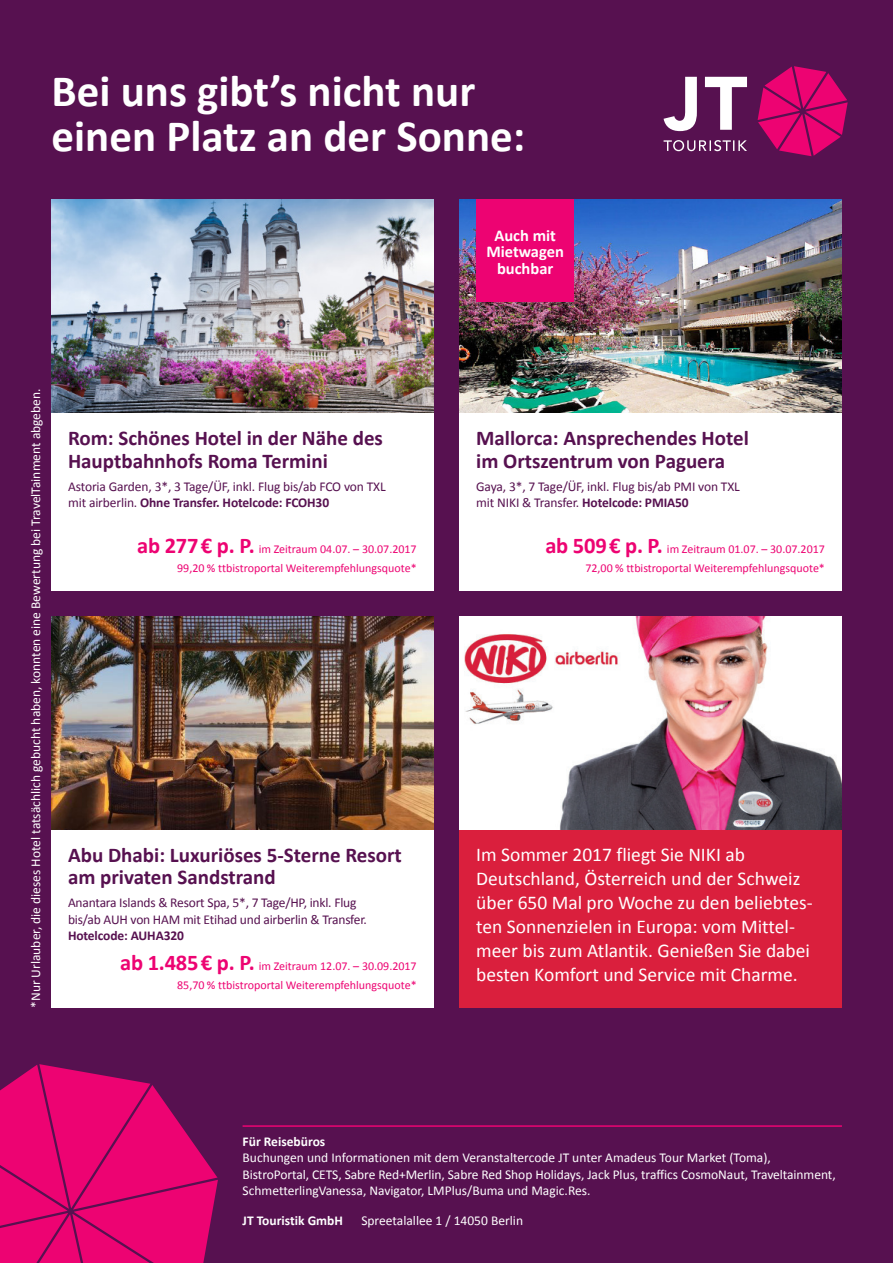
<style>
.page{position:relative;width:893px;height:1263px;background:#571150}
.page>*{position:absolute;margin:0;border:0;box-sizing:border-box;transform-origin:0 0}
.t1{font:700 45px/45px "Calibri";color:#fff}
.t2{font:700 21px/22.5px "Calibri";color:#571150}
.t3{font:19.5px/24px "Calibri";color:#fff}
.t4{font:700 16.5px/16.5px "Calibri";color:#fff;text-align:center}
.t5{font:13.5px/16.5px "Calibri";color:#fff}
.t6{font:13.5px/16.5px "Calibri";letter-spacing:-.015em;color:#571150}
.t7{font:700 13.5px "Calibri";color:#fff}
.t8{font:700 13.5px "Calibri";letter-spacing:-.01em;color:#571150}
.t9{font:12px/19.5px "Calibri";color:#ed0372;text-align:right}
.s1{font-weight:700}
.s2{font-weight:700;font-size:22.5px}
</style>
<div class="page">
<svg style="left:664px;top:140px;width:83px;height:11px"></svg>
<svg style="left:664px;top:77px;width:83px;height:54px"></svg>
<svg style="left:758px;top:66px;width:90px;height:90px"></svg>
<svg style="left:0;top:1064px;width:218px;height:199px"></svg>
<div style="left:51px;top:829px;width:383px;height:179px;background:#fff"></div>
<img style="left:51px;top:617px;width:383px;height:212px">
<div style="left:51px;top:412px;width:383px;height:179px;background:#fff"></div>
<img style="left:51px;top:200px;width:383px;height:212px">
<div style="left:459px;top:412px;width:383px;height:179px;background:#fff"></div>
<img style="left:459px;top:200px;width:383px;height:212px">
<div style="left:459px;top:829px;width:383px;height:179px;background:#da1f3d"></div>
<img style="left:459px;top:617px;width:383px;height:212px">
<hr style="left:243px;top:1125px;width:599px;height:2px;background:#ed0372">
<div style="left:476px;top:200px;width:98px;height:102px;background:#ed0372"></div>
<h1 class="t1" style="left:52px;top:66px;width:475px">Bei uns gibt’s nicht nur einen Platz an der Sonne:</h1>
<p class="t4" style="left:486px;top:226px;width:79px">Auch mit<br>Mietwagen buchbar</p>
<p class="t5" style="left:28px;top:1008px;width:621px;rotate:-90deg">*Nur Urlauber, die dieses Hotel tatsächlich gebucht haben, konnten eine Bewertung bei TravelTainment abgeben.</p>
<h2 class="t2" style="left:68px;top:426px;width:316px">Rom: Schönes Hotel in der Nähe des<br>Hauptbahnhofs Roma Termini</h2>
<p class="t6" style="left:68px;top:478px;width:319px">Astoria Garden, 3*, 3 Tage/ÜF, inkl. Flug bis/ab FCO von TXL mit airberlin. <span class="s1">Ohne Transfer. Hotelcode: FCOH30</span></p>
<p class="t9" style="left:137px;top:539px;width:281px"><span class="s2">ab 277€ p. P.</span> im Zeitraum 04.07. – 30.07.2017<br>99,20 % ttbistroportal Weiterempfehlungsquote*</p>
<h2 class="t2" style="left:68px;top:843px;width:335px">Abu Dhabi: Luxuriöses 5-Sterne Resort am privaten Sandstrand</h2>
<p class="t6" style="left:68px;top:895px;width:300px">Anantara Islands &amp; Resort Spa, 5*, 7 Tage/HP, inkl. Flug bis/ab AUH von HAM mit Etihad und airberlin &amp; Transfer.</p>
<p class="t8" style="left:68px;top:927px;width:117px">Hotelcode: AUHA320</p>
<p class="t9" style="left:120px;top:956px;width:298px"><span class="s2">ab 1.485€ p. P.</span> im Zeitraum 12.07. – 30.09.2017<br>85,70 % ttbistroportal Weiterempfehlungsquote*</p>
<h2 class="t2" style="left:476px;top:426px;width:274px">Mallorca: Ansprechendes Hotel im Ortszentrum von Paguera</h2>
<p class="t6" style="left:476px;top:478px;width:265px">Gaya, 3*, 7 Tage/ÜF, inkl. Flug bis/ab PMI von TXL mit NIKI &amp; Transfer. <span class="s1">Hotelcode: PMIA50</span></p>
<p class="t9" style="left:545px;top:539px;width:281px"><span class="s2">ab 509€ p. P.</span> im Zeitraum 01.07. – 30.07.2017<br>72,00 % ttbistroportal Weiterempfehlungsquote*</p>
<h3 class="t3" style="left:476px;top:842px;width:338px">Im Sommer 2017 fliegt Sie NIKI ab Deutschland, Österreich und der Schweiz über 650 Mal pro Woche zu den beliebtes&shy;ten Sonnenzielen in Europa: vom Mittel&shy;meer bis zum Atlantik. Genießen Sie dabei besten Komfort und Service mit Charme.</h3>
<p class="t7" style="left:243px;top:1133px;width:84px">Für Reisebüros</p>
<p class="t5" style="left:243px;top:1150px;width:595px">Buchungen und Informationen mit dem Veranstaltercode JT unter Amadeus Tour Market (Toma),<br>BistroPortal, CETS, Sabre Red+Merlin, Sabre Red Shop Holidays, Jack Plus, traffics CosmoNaut, Traveltainment,<br>SchmetterlingVanessa, Navigator, LMPlus/Buma und Magic.Res.</p>
<p class="t7" style="left:243px;top:1212px;width:102px">JT Touristik GmbH</p>
<p class="t5" style="left:361px;top:1212px;width:163px">Spreetalallee 1 / 14050 Berlin</p>
</div>
